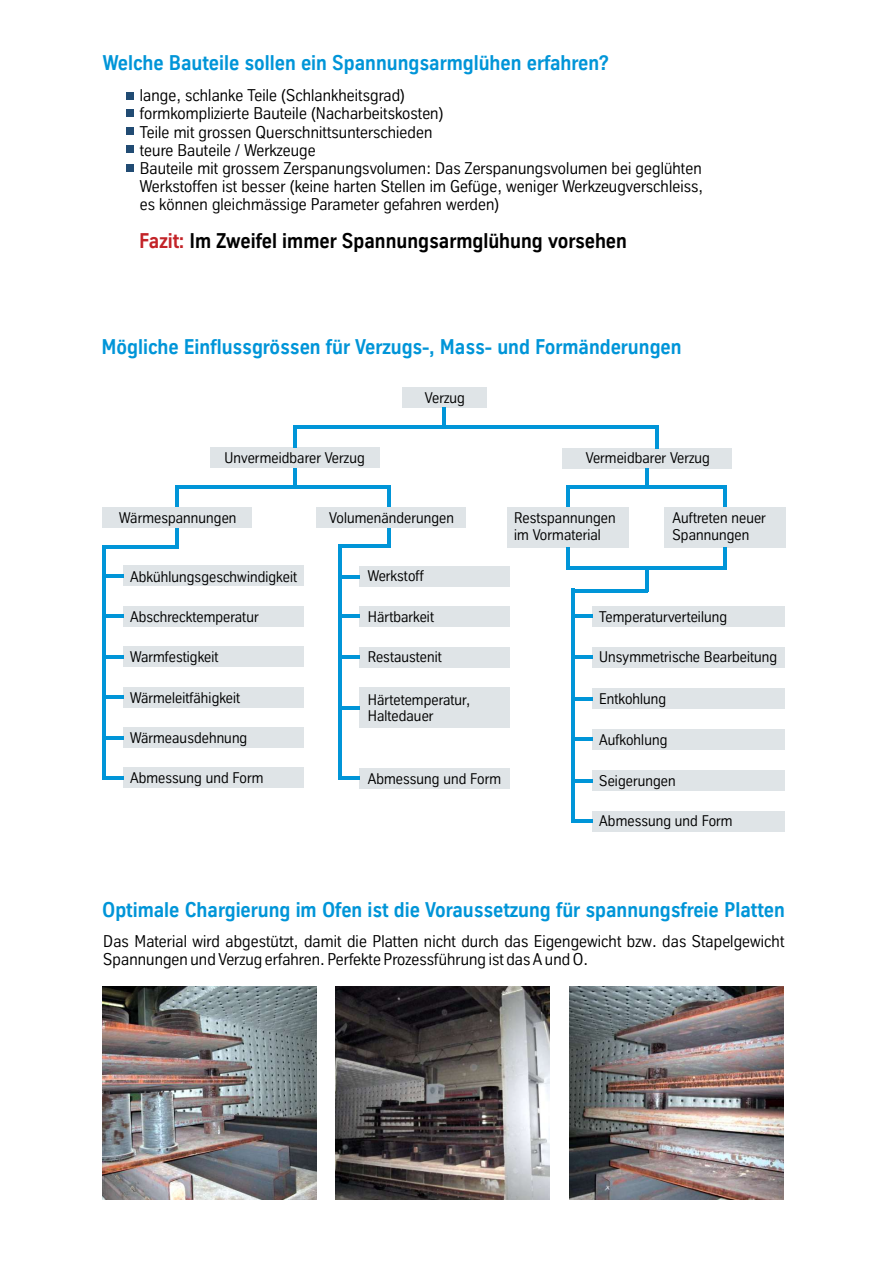
<style>
.page{position:relative;width:893px;height:1263px;background:#fff}
.page>*{position:absolute;margin:0;border:0;box-sizing:border-box;transform-origin:0 0}
.t1{font:700 20.7px "TK Type";color:#0095d8}
.t2{font:700 20.7px "TK Type";color:#000}
.t3{font:16.5px/18px "TK Type";color:#000}
.t4{font:15px/16.4px "TK Type";color:#000}
.s1{color:#c32328}
</style>
<div class="page">
<hr style="left:387px;top:486px;width:4px;height:62px;background:#0095d8">
<hr style="left:176px;top:486px;width:3px;height:61px;background:#0095d8">
<div style="left:127px;top:92px;width:7px;height:7px;background:#214b73"></div>
<div style="left:127px;top:110px;width:7px;height:7px;background:#214b73"></div>
<div style="left:127px;top:128px;width:7px;height:7px;background:#214b73"></div>
<div style="left:127px;top:146px;width:7px;height:7px;background:#214b73"></div>
<div style="left:127px;top:164px;width:7px;height:7px;background:#214b73"></div>
<img style="left:102px;top:986px;width:214px;height:214px">
<img style="left:336px;top:986px;width:214px;height:214px">
<img style="left:569px;top:986px;width:214px;height:214px">
<div style="left:402px;top:388px;width:84px;height:20px;background:#dfe4e7"></div>
<div style="left:210px;top:448px;width:169px;height:20px;background:#dfe4e7"></div>
<div style="left:103px;top:507px;width:149px;height:21px;background:#dfe4e7"></div>
<div style="left:123px;top:566px;width:181px;height:20px;background:#dfe4e7"></div>
<div style="left:592px;top:606px;width:192px;height:20px;background:#dfe4e7"></div>
<div style="left:592px;top:647px;width:192px;height:20px;background:#dfe4e7"></div>
<div style="left:592px;top:688px;width:192px;height:20px;background:#dfe4e7"></div>
<div style="left:592px;top:729px;width:192px;height:20px;background:#dfe4e7"></div>
<div style="left:592px;top:771px;width:192px;height:20px;background:#dfe4e7"></div>
<div style="left:592px;top:811px;width:192px;height:20px;background:#dfe4e7"></div>
<div style="left:359px;top:566px;width:151px;height:20px;background:#dfe4e7"></div>
<div style="left:359px;top:768px;width:151px;height:20px;background:#dfe4e7"></div>
<div style="left:123px;top:606px;width:181px;height:20px;background:#dfe4e7"></div>
<div style="left:359px;top:606px;width:151px;height:20px;background:#dfe4e7"></div>
<div style="left:123px;top:647px;width:181px;height:20px;background:#dfe4e7"></div>
<div style="left:359px;top:647px;width:151px;height:20px;background:#dfe4e7"></div>
<div style="left:359px;top:688px;width:151px;height:40px;background:#dfe4e7"></div>
<div style="left:123px;top:687px;width:181px;height:20px;background:#dfe4e7"></div>
<div style="left:123px;top:727px;width:181px;height:21px;background:#dfe4e7"></div>
<div style="left:123px;top:768px;width:181px;height:20px;background:#dfe4e7"></div>
<div style="left:316px;top:507px;width:149px;height:21px;background:#dfe4e7"></div>
<div style="left:507px;top:507px;width:122px;height:40px;background:#dfe4e7"></div>
<div style="left:664px;top:507px;width:122px;height:41px;background:#dfe4e7"></div>
<div style="left:563px;top:448px;width:169px;height:20px;background:#dfe4e7"></div>
<hr style="left:443px;top:408px;width:3px;height:21px;background:#0095d8">
<hr style="left:293px;top:426px;width:3px;height:22px;background:#0095d8">
<hr style="left:102px;top:545px;width:3px;height:234px;background:#0095d8">
<hr style="left:571px;top:589px;width:3px;height:234px;background:#0095d8">
<hr style="left:338px;top:545px;width:3px;height:235px;background:#0095d8">
<hr style="left:567px;top:486px;width:3px;height:21px;background:#0095d8">
<hr style="left:567px;top:547px;width:3px;height:20px;background:#0095d8">
<hr style="left:723px;top:485px;width:4px;height:22px;background:#0095d8">
<hr style="left:723px;top:547px;width:4px;height:22px;background:#0095d8">
<hr style="left:293px;top:468px;width:3px;height:20px;background:#0095d8">
<hr style="left:646px;top:468px;width:3px;height:19px;background:#0095d8">
<hr style="left:646px;top:568px;width:3px;height:24px;background:#0095d8">
<hr style="left:293px;top:426px;width:366px;height:3px;background:#0095d8">
<hr style="left:176px;top:485px;width:215px;height:3px;background:#0095d8">
<hr style="left:102px;top:574px;width:21px;height:3px;background:#0095d8">
<hr style="left:571px;top:614px;width:21px;height:3px;background:#0095d8">
<hr style="left:338px;top:575px;width:21px;height:3px;background:#0095d8">
<hr style="left:102px;top:545px;width:77px;height:3px;background:#0095d8">
<hr style="left:571px;top:589px;width:77px;height:3px;background:#0095d8">
<hr style="left:338px;top:545px;width:53px;height:3px;background:#0095d8">
<hr style="left:102px;top:615px;width:21px;height:3px;background:#0095d8">
<hr style="left:571px;top:656px;width:21px;height:3px;background:#0095d8">
<hr style="left:338px;top:615px;width:21px;height:3px;background:#0095d8">
<hr style="left:102px;top:655px;width:21px;height:3px;background:#0095d8">
<hr style="left:571px;top:697px;width:21px;height:3px;background:#0095d8">
<hr style="left:338px;top:655px;width:21px;height:4px;background:#0095d8">
<hr style="left:102px;top:695px;width:21px;height:4px;background:#0095d8">
<hr style="left:571px;top:737px;width:21px;height:3px;background:#0095d8">
<hr style="left:338px;top:706px;width:21px;height:3px;background:#0095d8">
<hr style="left:102px;top:736px;width:21px;height:3px;background:#0095d8">
<hr style="left:571px;top:779px;width:21px;height:4px;background:#0095d8">
<hr style="left:102px;top:776px;width:21px;height:3px;background:#0095d8">
<hr style="left:571px;top:820px;width:21px;height:3px;background:#0095d8">
<hr style="left:338px;top:777px;width:21px;height:3px;background:#0095d8">
<hr style="left:567px;top:485px;width:160px;height:3px;background:#0095d8">
<hr style="left:567px;top:566px;width:160px;height:3px;background:#0095d8">
<hr style="left:656px;top:426px;width:3px;height:22px;background:#0095d8">
<p class="t1" style="left:103px;top:54px;width:507px">Welche Bauteile sollen ein Spannungsarmglühen erfahren?</p>
<p class="t3" style="left:140px;top:88px;width:565px">lange, schlanke Teile (Schlankheitsgrad)<br>formkomplizierte Bauteile (Nacharbeitskosten)<br>Teile mit grossen Querschnittsunterschieden<br>teure Bauteile / Werkzeuge<br>Bauteile mit grossem Zerspanungsvolumen: Das Zerspanungsvolumen bei geglühten Werkstoffen ist besser (keine harten Stellen im Gefüge, weniger Werkzeugverschleiss, es können gleichmässige Parameter gefahren werden)</p>
<p class="t2" style="left:139px;top:232px;width:489px"><span class="s1">Fazit:</span> Im Zweifel immer Spannungsarmglühung vorsehen</p>
<p class="t1" style="left:101px;top:337px;width:582px">Mögliche Einflussgrössen für Verzugs-, Mass- und Formänderungen</p>
<p class="t4" style="left:425px;top:391px;width:41px">Verzug</p>
<p class="t4" style="left:225px;top:450px;width:142px">Unvermeidbarer Verzug</p>
<p class="t4" style="left:586px;top:451px;width:126px">Vermeidbarer Verzug</p>
<p class="t4" style="left:119px;top:510px;width:119px">Wärmespannungen</p>
<p class="t4" style="left:130px;top:569px;width:169px">Abkühlungsgeschwindigkeit</p>
<p class="t4" style="left:130px;top:609px;width:130px">Abschrecktemperatur</p>
<p class="t4" style="left:130px;top:650px;width:90px">Warmfestigkeit</p>
<p class="t4" style="left:130px;top:691px;width:112px">Wärmeleitfähigkeit</p>
<p class="t4" style="left:130px;top:731px;width:119px">Wärmeausdehnung</p>
<p class="t4" style="left:130px;top:771px;width:135px">Abmessung und Form</p>
<p class="t4" style="left:329px;top:510px;width:126px">Volumenänderungen</p>
<p class="t4" style="left:368px;top:569px;width:58px">Werkstoff</p>
<p class="t4" style="left:368px;top:609px;width:68px">Härtbarkeit</p>
<p class="t4" style="left:368px;top:650px;width:76px">Restaustenit</p>
<p class="t4" style="left:368px;top:692px;width:104px">Härtetemperatur,<br>Haltedauer</p>
<p class="t4" style="left:368px;top:771px;width:135px">Abmessung und Form</p>
<p class="t4" style="left:514px;top:511px;width:103px">Restspannungen im Vormaterial</p>
<p class="t4" style="left:672px;top:511px;width:95px">Auftreten neuer<br>Spannungen</p>
<p class="t4" style="left:599px;top:609px;width:129px">Temperaturverteilung</p>
<p class="t4" style="left:599px;top:650px;width:180px">Unsymmetrische Bearbeitung</p>
<p class="t4" style="left:599px;top:691px;width:69px">Entkohlung</p>
<p class="t4" style="left:599px;top:732px;width:70px">Aufkohlung</p>
<p class="t4" style="left:599px;top:773px;width:78px">Seigerungen</p>
<p class="t4" style="left:599px;top:814px;width:135px">Abmessung und Form</p>
<p class="t1" style="left:102px;top:900px;width:684px">Optimale Chargierung im Ofen ist die Voraussetzung für spannungsfreie Platten</p>
<p class="t3" style="left:103px;top:933px;width:683px">Das Material wird abgestützt, damit die Platten nicht durch das Eigengewicht bzw. das Stapelgewicht<br>Spannungen und Verzug erfahren. Perfekte Prozessführung ist das A und O.</p>
</div>
